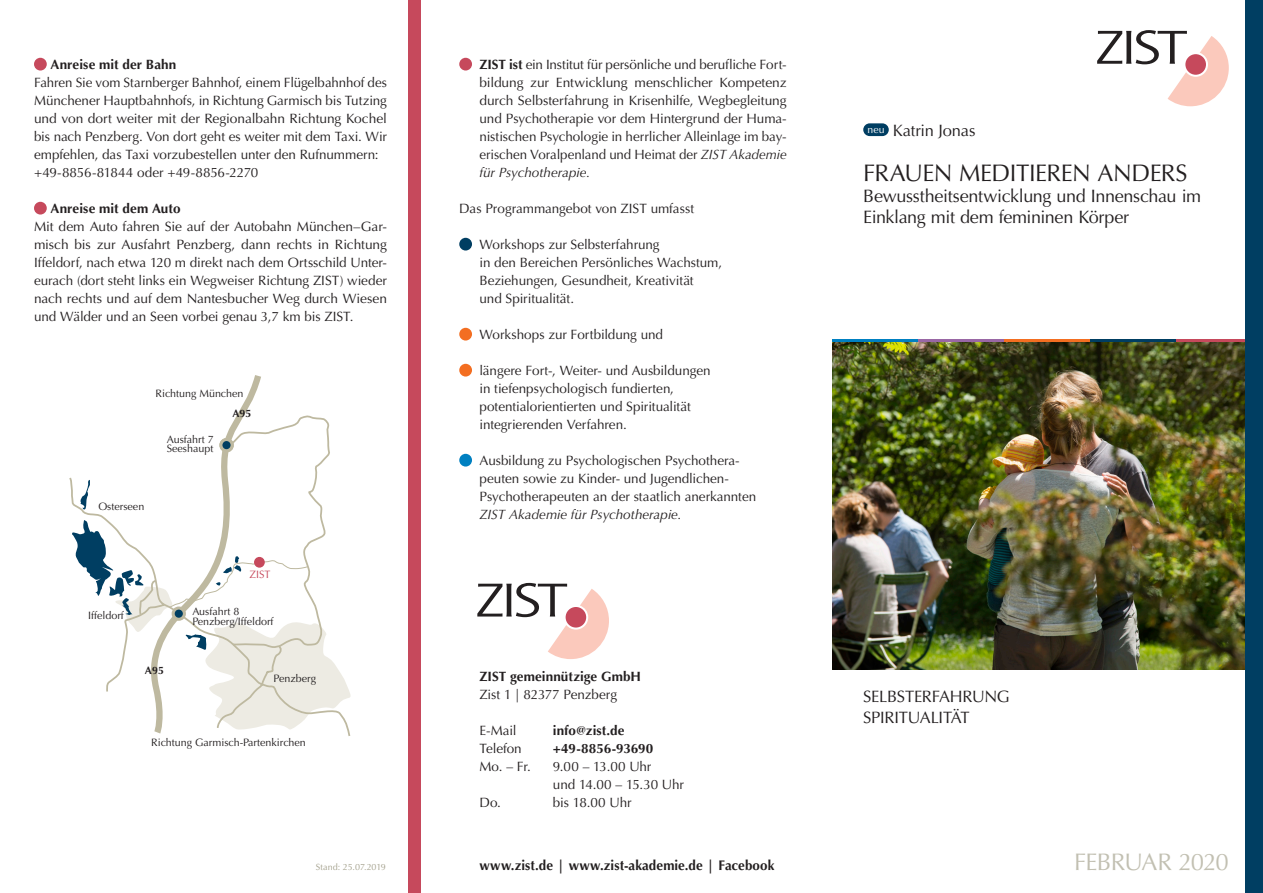
<style>
.page{position:relative;width:1263px;height:893px;background:#fff}
.page>*{position:absolute;margin:0;border:0;box-sizing:border-box;transform-origin:0 0}
.t1{font:24px "Optima LT";letter-spacing:-.02em;color:#231f20}
.t2{font:24px "Optima LT";letter-spacing:-.035em;color:#c2c0b2}
.t3{font:18px/21px "Optima LT";letter-spacing:-.02em;color:#231f20}
.t4{font:16.5px/21px "Optima LT";letter-spacing:-.015em;color:#231f20}
.t5{font:700 13.95px "Optima LT";letter-spacing:.01em;color:#231f20;scale:.96 1}
.t6{font:13.5px/18px "Optima LT";letter-spacing:-.005em;color:#231f20}
.t7{font:700 13.5px "Optima LT";letter-spacing:.005em;color:#231f20}
.t8{font:italic 13.5px "Optima LT";letter-spacing:-.005em;color:#231f20}
.t9{font:10.8px/9.3px "Optima LT";color:#231f20}
.t10{font:700 10.8px "Optima LT";color:#231f20}
.t11{font:10.8px "Optima LT";color:#c6495c}
.t12{font:9px "Optima LT";letter-spacing:-.01em;color:#a3a08c}
.s1{font-weight:700}
.s2{font-style:italic}
</style>
<div class="page">
<img style="left:832px;top:341px;width:414px;height:328px">
<svg style="left:1097px;top:30px;width:132px;height:76px"></svg>
<svg style="left:71px;top:415px;width:280px;height:320px"></svg>
<svg style="left:142px;top:375px;width:124px;height:360px"></svg>
<div style="left:219px;top:438px;width:15px;height:14px;background:#beb9a0;border-radius:50%"></div>
<div style="left:222px;top:441px;width:9px;height:8px;background:#003e62;border-radius:50%"></div>
<svg style="left:172px;top:606px;width:14px;height:15px"></svg>
<div style="left:175px;top:610px;width:8px;height:8px;background:#003e62;border-radius:50%"></div>
<div style="left:408px;top:0;width:13px;height:893px;background:#c6495c"></div>
<div style="left:34px;top:58px;width:13px;height:13px;background:#c6495c;border-radius:50%"></div>
<div style="left:34px;top:202px;width:13px;height:13px;background:#c6495c;border-radius:50%"></div>
<div style="left:459px;top:58px;width:13px;height:13px;background:#c6495c;border-radius:50%"></div>
<div style="left:459px;top:238px;width:13px;height:13px;background:#003e62;border-radius:50%"></div>
<div style="left:459px;top:328px;width:13px;height:13px;background:#f36e21;border-radius:50%"></div>
<div style="left:459px;top:364px;width:13px;height:13px;background:#f36e21;border-radius:50%"></div>
<div style="left:459px;top:454px;width:13px;height:13px;background:#0080c1;border-radius:50%"></div>
<svg style="left:477px;top:583px;width:132px;height:76px"></svg>
<hr style="left:832px;top:339px;width:86px;height:2px;background:#0080c1">
<hr style="left:918px;top:339px;width:86px;height:2px;background:#9967a5">
<hr style="left:1004px;top:339px;width:86px;height:2px;background:#f36e21">
<hr style="left:1090px;top:339px;width:87px;height:2px;background:#003e62">
<hr style="left:1177px;top:339px;width:86px;height:2px;background:#c6495c">
<div style="left:1246px;top:0;width:17px;height:893px;background:#003e62"></div>
<div style="left:863px;top:123px;width:26px;height:13px;background:#003e62;border-radius:6px"></div>
<p class="t7" style="left:51px;top:57px;width:127px">Anreise mit der Bahn</p>
<p class="t6" style="left:34px;top:74px;width:354px">Fahren Sie vom Starnberger Bahnhof, einem Flügelbahnhof des Münchener Hauptbahnhofs, in Richtung Garmisch bis Tutzing und von dort weiter mit der Regionalbahn Richtung Kochel bis nach Penzberg. Von dort geht es weiter mit dem Taxi. Wir empfehlen, das Taxi vorzubestellen unter den Rufnummern: +49-8856-81844 oder +49-8856-2270</p>
<p class="t7" style="left:51px;top:201px;width:131px">Anreise mit dem Auto</p>
<p class="t6" style="left:34px;top:218px;width:354px;text-align:justify">Mit dem Auto fahren Sie auf der Autobahn München–Gar&shy;misch bis zur Ausfahrt Penzberg, dann rechts in Richtung Iffeldorf, nach etwa 120 m direkt nach dem Ortsschild Unter&shy;eurach (dort steht links ein Wegweiser Richtung ZIST) wieder nach rechts und auf dem Nantesbucher Weg durch Wiesen und Wälder und an Seen vorbei genau 3,7 km bis ZIST.</p>
<p class="t9" style="left:155px;top:388px;width:89px">Richtung München</p>
<p class="t9" style="left:98px;top:502px;width:47px">Osterseen</p>
<p class="t9" style="left:167px;top:435px;width:48px">Ausfahrt 7<br>Seeshaupt</p>
<p class="t10" style="left:232px;top:407px;width:21px">A95</p>
<p class="t9" style="left:88px;top:611px;width:37px">Iffeldorf</p>
<p class="t11" style="left:249px;top:568px;width:22px">ZIST</p>
<p class="t9" style="left:192px;top:607px;width:83px">Ausfahrt 8<br>Penzberg/Iffeldorf</p>
<p class="t10" style="left:145px;top:664px;width:21px">A95</p>
<p class="t9" style="left:274px;top:674px;width:44px">Penzberg</p>
<p class="t9" style="left:151px;top:738px;width:156px">Richtung Garmisch-Partenkirchen</p>
<p class="t6" style="left:479px;top:56px;width:309px;text-align:justify"><span class="s1">ZIST ist</span> ein Institut für persönliche und berufliche Fort&shy;bildung zur Entwicklung menschlicher Kompetenz durch Selbsterfahrung in Krisenhilfe, Wegbegleitung und Psychotherapie vor dem Hintergrund der Huma&shy;nistischen Psychologie in herrlicher Alleinlage im bay&shy;erischen Voralpenland und Heimat der <span class="s2">ZIST Akademie für Psychotherapie.</span></p>
<p class="t6" style="left:459px;top:200px;width:236px">Das Programmangebot von ZIST umfasst</p>
<p class="t6" style="left:479px;top:236px;width:244px">Workshops zur Selbsterfahrung<br>in den Bereichen Persönliches Wachstum, Beziehungen, Gesundheit, Kreativität<br>und Spiritualität.</p>
<p class="t6" style="left:479px;top:326px;width:185px">Workshops zur Fortbildung und</p>
<p class="t6" style="left:479px;top:362px;width:233px">längere Fort-, Weiter- und Ausbildungen in tiefenpsychologisch fundierten, potentialorientierten und Spiritualität integrierenden Verfahren.</p>
<p class="t6" style="left:479px;top:452px;width:278px">Ausbildung zu Psychologischen Psychothera&shy;peuten sowie zu Kinder- und Jugendlichen-<br>Psychotherapeuten an der staatlich anerkannten</p>
<p class="t8" style="left:479px;top:507px;width:204px">ZIST Akademie für Psychotherapie.</p>
<p class="t7" style="left:479px;top:669px;width:163px">ZIST gemeinnützige GmbH</p>
<p class="t6" style="left:479px;top:686px;width:139px">Zist 1 | 82377 Penzberg</p>
<p class="t6" style="left:479px;top:722px;width:39px">E-Mail</p>
<p class="t7" style="left:553px;top:723px;width:73px">info@zist.de</p>
<p class="t6" style="left:479px;top:740px;width:44px">Telefon</p>
<p class="t7" style="left:553px;top:741px;width:102px">+49-8856-93690</p>
<p class="t6" style="left:479px;top:758px;width:53px">Mo. – Fr.</p>
<p class="t6" style="left:553px;top:758px;width:133px">9.00 – 13.00 Uhr<br>und 14.00 – 15.30 Uhr</p>
<p class="t6" style="left:479px;top:794px;width:23px">Do.</p>
<p class="t6" style="left:553px;top:794px;width:80px">bis 18.00 Uhr</p>
<p class="t4" style="left:867px;top:120px;width:109px"><sup>neu</sup> Katrin Jonas</p>
<h1 class="t1" style="left:863px;top:159px;width:326px">FRAUEN MEDITIEREN ANDERS</h1>
<h2 class="t3" style="left:863px;top:186px;width:339px">Bewusstheitsentwicklung und Innenschau im<br>Einklang mit dem femininen Körper</h2>
<p class="t4" style="left:863px;top:686px;width:148px">SELBSTERFAHRUNG<br>SPIRITUALITÄT</p>
<p class="t12" style="left:316px;top:862px;width:72px">Stand: 25.07.2019</p>
<h1 class="t2" style="left:1074px;top:848px;width:156px">FEBRUAR 2020</h1>
<p class="t5" style="left:479px;top:857px;width:309px">www.zist.de | www.zist-akademie.de | Facebook</p>
</div>
